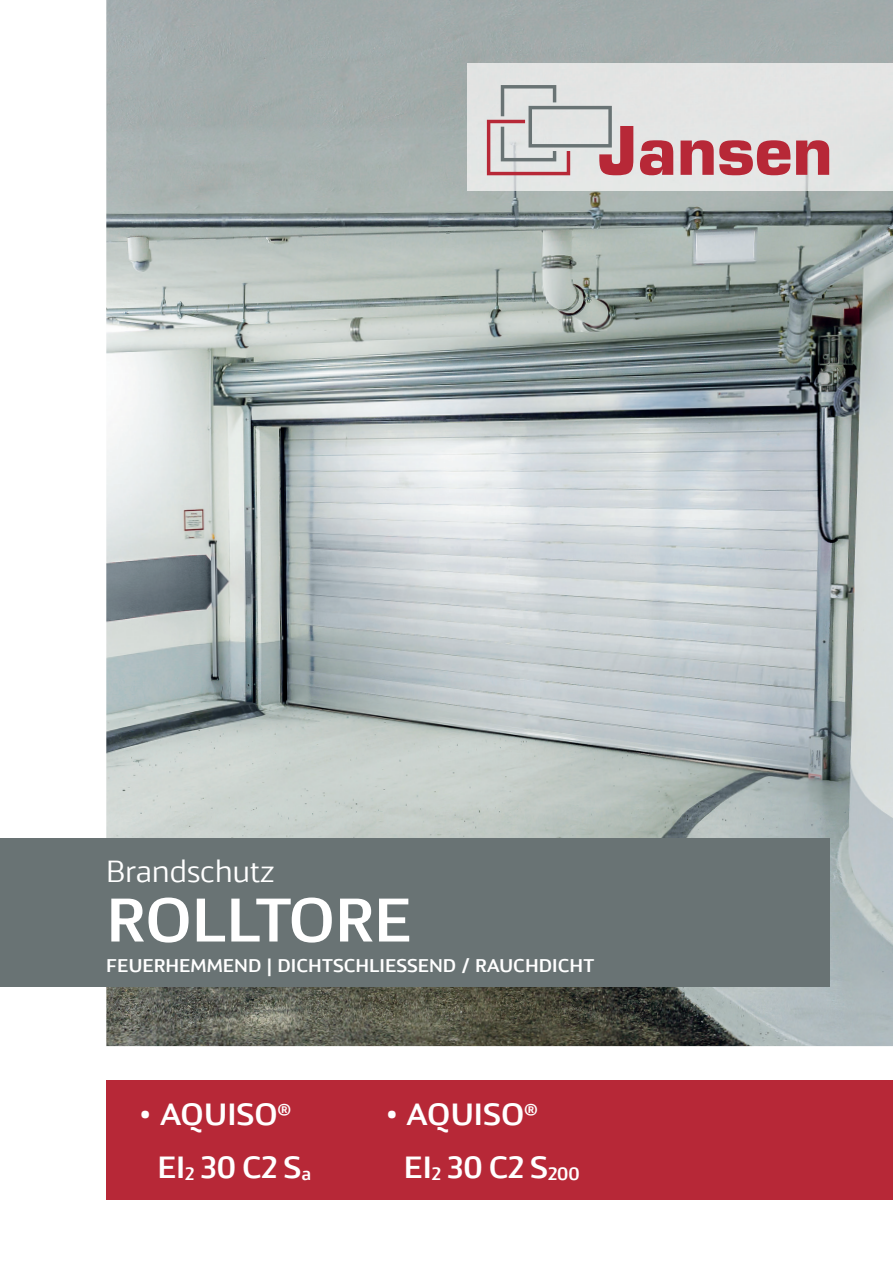
<style>
.page{position:relative;width:893px;height:1263px;background:#fff}
.page>*{position:absolute;margin:0;border:0;box-sizing:border-box;transform-origin:0 0}
.t1{font:500 60px "Kandin";color:#fff}
.t2{font:500 30px/52.5px "Kandin";color:#fff}
.t3{font:300 30px "Kandin";color:#fff}
.t4{font:500 18px "Kandin";color:#fff}
</style>
<div class="page">
<img style="left:106px;top:0;width:787px;height:1046px">
<div style="left:0;top:838px;width:829px;height:148px;background:#697374"></div>
<div style="left:468px;top:64px;width:425px;height:127px;background:#e3e4e4"></div>
<svg style="left:487px;top:85px;width:342px;height:91px"></svg>
<div style="left:106px;top:1080px;width:787px;height:119px;background:#b72837"></div>
<h2 class="t3" style="left:106px;top:851px;width:170px">Brandschutz</h2>
<h1 class="t1" style="left:106px;top:880px;width:307px">ROLLTORE</h1>
<p class="t4" style="left:106px;top:954px;width:490px">FEUERHEMMEND | DICHTSCHLIESSEND / RAUCHDICHT</p>
<h2 class="t2" style="left:157px;top:1089px;width:155px;text-indent:-17px">• AQUISO<sup>®<br></sup>EI<sub>2</sub> 30 C2 S<sub>a</sub></h2>
<h2 class="t2" style="left:404px;top:1089px;width:177px;text-indent:-17px">• AQUISO<sup>®<br></sup>EI<sub>2</sub> 30 C2 S<sub>200</sub></h2>
</div>
